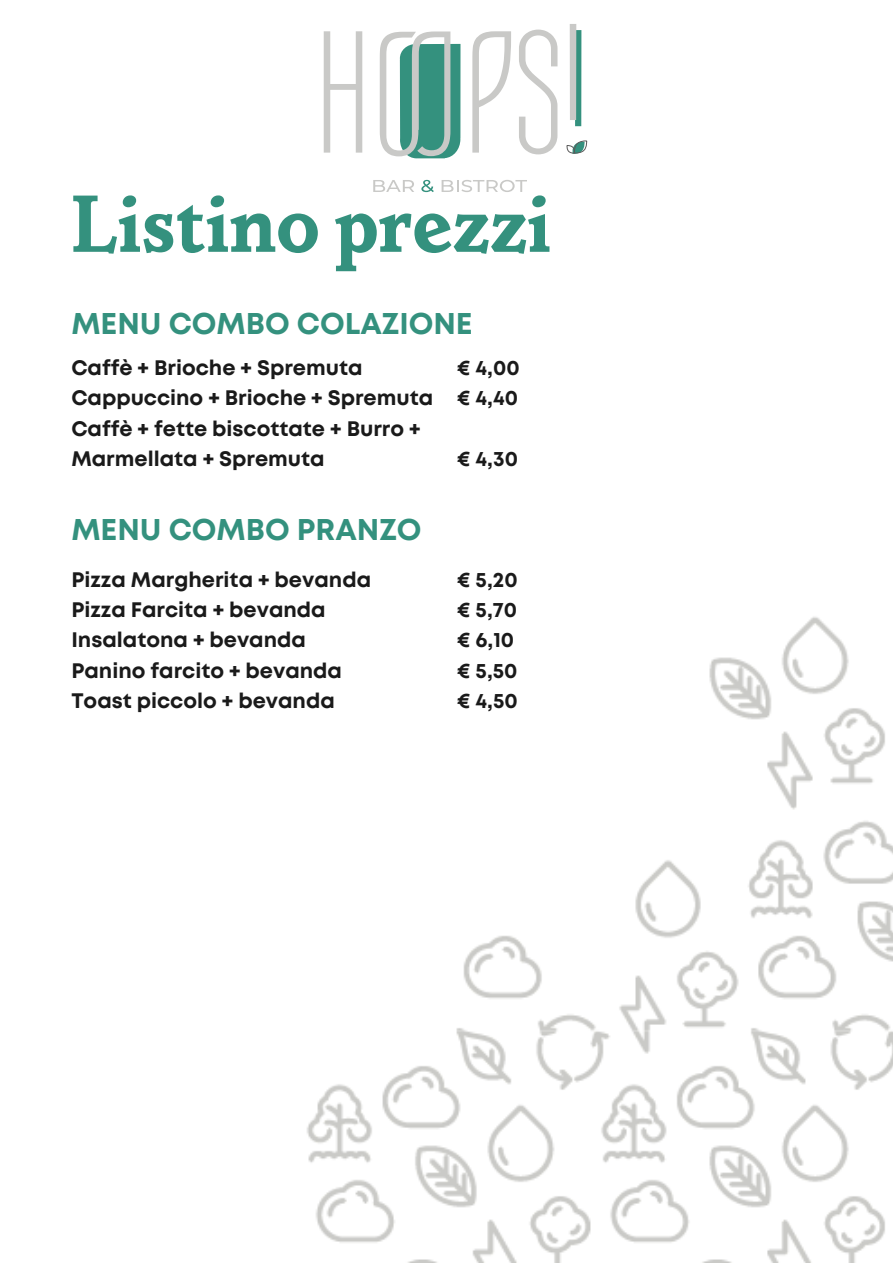
<style>
.page{position:relative;width:893px;height:1264px;background:#fff}
.page>*{position:absolute;margin:0;border:0;box-sizing:border-box;transform-origin:0 0}
.t1{font:700 75px "Parkinson";color:#34917e}
.t2{font:700 30px "Mont";color:#34917e}
.t3{font:700 21px/30.3px "Mont";color:#1a1a1a}
</style>
<div class="page">
<img style="left:307px;top:617px;width:585px;height:645px">
<svg style="left:380px;top:31px;width:80px;height:128px"></svg>
<svg style="left:324px;top:31px;width:38px;height:122px"></svg>
<svg style="left:472px;top:31px;width:39px;height:122px"></svg>
<svg style="left:519px;top:30px;width:38px;height:124px"></svg>
<svg style="left:575px;top:30px;width:6px;height:96px"></svg>
<div style="left:569px;top:24px;width:7px;height:96px;background:#c9c9c7"></div>
<svg style="left:566px;top:140px;width:21px;height:14px"></svg>
<svg style="left:373px;top:180px;width:41px;height:12px"></svg>
<svg style="left:421px;top:180px;width:13px;height:12px"></svg>
<svg style="left:441px;top:180px;width:86px;height:12px"></svg>
<p class="t1" style="left:71px;top:177px;width:481px">Listino prezzi</p>
<p class="t2" style="left:71px;top:312px;width:403px">MENU COMBO COLAZIONE</p>
<p class="t3" style="left:71px;top:354px;width:293px">Caffè + Brioche + Spremuta</p>
<p class="t3" style="left:71px;top:384px;width:363px">Cappuccino + Brioche + Spremuta</p>
<p class="t3" style="left:71px;top:414px;width:351px">Caffè + fette biscottate + Burro +<br>Marmellata + Spremuta</p>
<p class="t3" style="left:457px;top:354px;width:64px">€ 4,00</p>
<p class="t3" style="left:457px;top:384px;width:63px">€ 4,40</p>
<p class="t3" style="left:457px;top:445px;width:62px">€ 4,30</p>
<p class="t2" style="left:71px;top:518px;width:352px">MENU COMBO PRANZO</p>
<p class="t3" style="left:71px;top:566px;width:301px">Pizza Margherita + bevanda</p>
<p class="t3" style="left:71px;top:596px;width:256px">Pizza Farcita + bevanda</p>
<p class="t3" style="left:71px;top:626px;width:236px">Insalatona + bevanda</p>
<p class="t3" style="left:71px;top:657px;width:272px">Panino farcito + bevanda</p>
<p class="t3" style="left:71px;top:687px;width:265px">Toast piccolo + bevanda</p>
<p class="t3" style="left:457px;top:566px;width:62px">€ 5,20</p>
<p class="t3" style="left:457px;top:596px;width:62px">€ 5,70</p>
<p class="t3" style="left:457px;top:626px;width:59px">€ 6,10</p>
<p class="t3" style="left:457px;top:657px;width:62px">€ 5,50</p>
<p class="t3" style="left:457px;top:687px;width:62px">€ 4,50</p>
</div>
